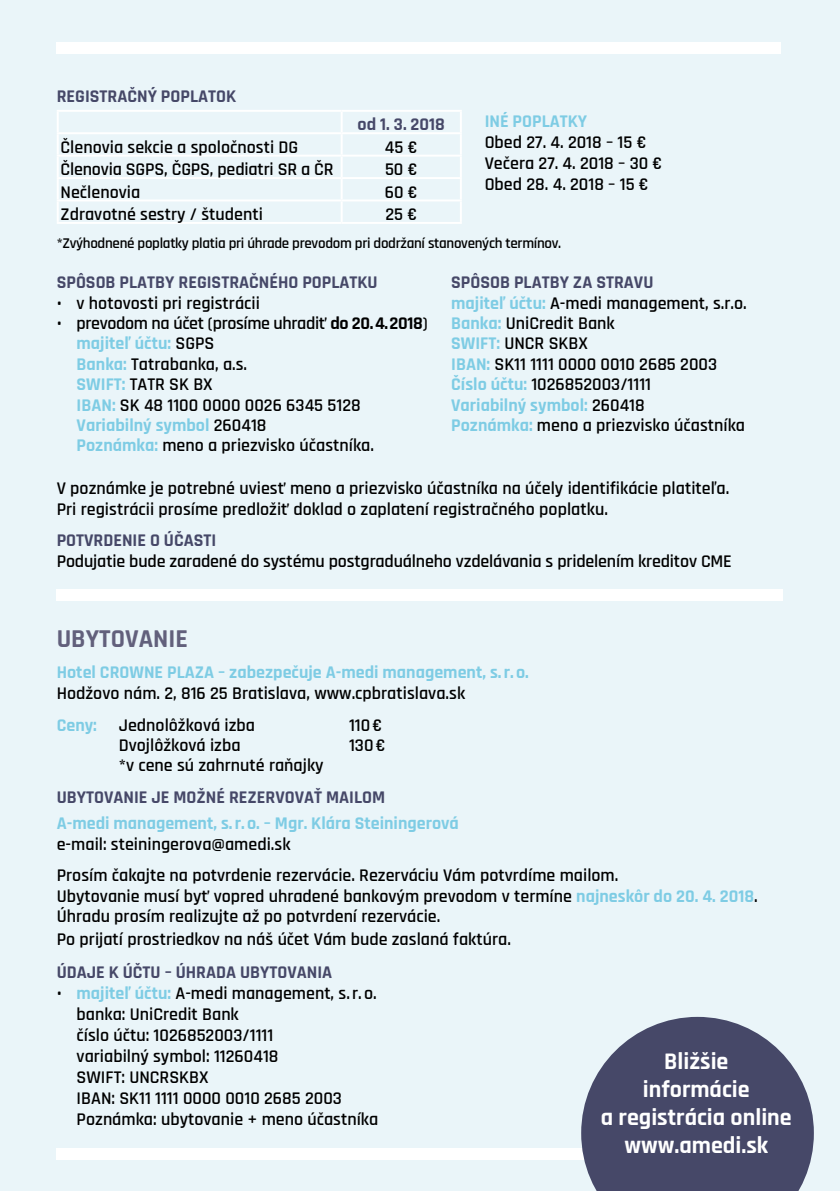
<style>
.page{position:relative;width:840px;height:1191px;background:#fff}
.page>*{position:absolute;margin:0;border:0;box-sizing:border-box;transform-origin:0 0}
.t1{font:700 26px "Rajdhani";color:#62607c}
.t2{font:700 24px/28px "Rajdhani";color:#fff;text-align:center}
.t3{font:600 18px/20.4px "Rajdhani";color:#000}
.t4{font:700 18px "Rajdhani";color:#464868}
.t5{font:700 18px "Rajdhani";color:#7ecce4}
.t6{font:600 15px "Rajdhani";letter-spacing:-.02em;color:#000}
.s1{font-weight:700}
.s2{font-weight:700;color:#7ecce4}
.s3{font-weight:700;color:#464868}
</style>
<div class="page">
<div style="left:0;top:0;width:839px;height:1191px;background:#eaf5f9"></div>
<div style="left:57px;top:43px;width:723px;height:11px;background:#fff"></div>
<div style="left:57px;top:1148px;width:725px;height:11px;background:#fff"></div>
<svg style="left:581px;top:1017px;width:232px;height:174px;fill:#464868"></svg>
<div style="left:57px;top:589px;width:725px;height:12px;background:#fff"></div>
<hr style="left:57px;top:110px;width:284px;height:2px;background:#fff">
<hr style="left:57px;top:112px;width:2px;height:20px;background:#fff">
<hr style="left:341px;top:110px;width:120px;height:2px;background:#fff">
<hr style="left:340px;top:112px;width:2px;height:20px;background:#fff">
<hr style="left:459px;top:112px;width:2px;height:20px;background:#fff">
<hr style="left:57px;top:132px;width:284px;height:2px;background:#fff">
<hr style="left:57px;top:134px;width:2px;height:21px;background:#fff">
<hr style="left:341px;top:132px;width:120px;height:2px;background:#fff">
<hr style="left:340px;top:134px;width:2px;height:21px;background:#fff">
<hr style="left:459px;top:134px;width:2px;height:21px;background:#fff">
<hr style="left:57px;top:155px;width:284px;height:2px;background:#fff">
<hr style="left:57px;top:157px;width:2px;height:20px;background:#fff">
<hr style="left:341px;top:155px;width:120px;height:2px;background:#fff">
<hr style="left:340px;top:157px;width:2px;height:20px;background:#fff">
<hr style="left:459px;top:157px;width:2px;height:20px;background:#fff">
<hr style="left:57px;top:177px;width:284px;height:2px;background:#fff">
<hr style="left:57px;top:179px;width:2px;height:20px;background:#fff">
<hr style="left:341px;top:177px;width:120px;height:2px;background:#fff">
<hr style="left:340px;top:179px;width:2px;height:20px;background:#fff">
<hr style="left:459px;top:179px;width:2px;height:20px;background:#fff">
<hr style="left:57px;top:199px;width:284px;height:2px;background:#fff">
<hr style="left:57px;top:201px;width:2px;height:21px;background:#fff">
<hr style="left:341px;top:199px;width:120px;height:2px;background:#fff">
<hr style="left:340px;top:201px;width:2px;height:21px;background:#fff">
<hr style="left:459px;top:201px;width:2px;height:21px;background:#fff">
<hr style="left:57px;top:222px;width:284px;height:2px;background:#fff">
<hr style="left:341px;top:222px;width:120px;height:2px;background:#fff">
<p class="t4" style="left:57px;top:85px;width:179px">REGISTRAČNÝ POPLATOK</p>
<p class="t4" style="left:357px;top:114px;width:89px">od 1. 3. 2018</p>
<p class="t3" style="left:61px;top:137px;width:228px">Členovia sekcie a spoločnosti DG</p>
<p class="t3" style="left:385px;top:137px;width:34px">45 €</p>
<p class="t3" style="left:61px;top:160px;width:264px">Členovia SGPS, ČGPS, pediatri SR a ČR</p>
<p class="t3" style="left:385px;top:160px;width:34px">50 €</p>
<p class="t3" style="left:61px;top:182px;width:81px">Nečlenovia</p>
<p class="t3" style="left:384px;top:182px;width:34px">60 €</p>
<p class="t3" style="left:61px;top:205px;width:204px">Zdravotné sestry / študenti</p>
<p class="t3" style="left:385px;top:205px;width:33px">25 €</p>
<p class="t5" style="left:484px;top:111px;width:86px">INÉ POPLATKY</p>
<p class="t3" style="left:484px;top:133px;width:179px;line-height:21px">Obed 27. 4. 2018 – 15 €<br>Večera 27. 4. 2018 – 30 €<br>Obed 28. 4. 2018 – 15 €</p>
<p class="t6" style="left:57px;top:234px;width:505px">*Zvýhodnené poplatky platia pri úhrade prevodom pri dodržaní stanovených termínov.</p>
<p class="t4" style="left:451px;top:271px;width:73px">SPÔSOB PLAT</p>
<p class="t4" style="left:57px;top:271px;width:322px">SPÔSOB PLATBY REGISTRAČNÉHO POPLATKU</p>
<p class="t3" style="left:57px;top:293px;width:204px">• v hotovosti pri registrácii</p>
<p class="t3" style="left:77px;top:313px;width:352px;text-indent:-20px">• prevodom na účet (prosíme uhradiť <span class="s1">do 20.4.2018</span>) <span class="s2">majiteľ účtu:</span> SGPS<br><span class="s2">Banka:</span> Tatrabanka, a.s.<br><span class="s2">SWIFT:</span> TATR</p>
<p class="t3" style="left:451px;top:273px;width:297px;text-indent:98px"><span class="s3">BY za stravu<br></span><span class="s2">majiteľ účtu:</span> A-medi management, s.r.o.<br><span class="s2">Banka:</span> UniCredit Bank<br><span class="s2">SWIFT:</span> UNCR</p>
<p class="t3" style="left:451px;top:334px;width:295px;text-indent:97px">SKBX<br><span class="s2">IBAN:</span> SK11 1111 0000 0010 2685 2003<br><span class="s2">Číslo účtu:</span> 1026852003/1111<br><span class="s2">Variabilný symbol:</span> 260418<br><span class="s2">Poznámka:</span> meno a priezvisko účastníka</p>
<p class="t3" style="left:57px;top:375px;width:305px;text-indent:112px">SK BX<br><span class="s2">IBAN:</span> SK 48 1100 0000 0026 6345 5128<br><span class="s2">Variabilný symbol</span> 260418</p>
<p class="t3" style="left:77px;top:436px;width:299px"><span class="s2">Poznámka:</span> meno a priezvisko účastníka.</p>
<p class="t3" style="left:57px;top:479px;width:673px">V poznámke je potrebné uviesť meno a priezvisko účastníka na účely identifikácie platiteľa.<br>Pri registrácii prosíme predložiť doklad o zaplatení registračného poplatku.</p>
<p class="t4" style="left:57px;top:529px;width:161px">POTVRDENIE O ÚČASTI</p>
<p class="t3" style="left:57px;top:551px;width:655px">Podujatie bude zaradené do systému postgraduálneho vzdelávania s pridelením kreditov CME</p>
<h1 class="t1" style="left:57px;top:622px;width:43px">UBYTOVANIE</h1>
<p class="t5" style="left:57px;top:661px;width:473px">Hotel CROWNE PLAZA – zabezpečuje A-medi management, s.r.o.</p>
<p class="t3" style="left:57px;top:677px;width:410px;line-height:31.8px">Hodžovo nám. 2, 816 25 Bratislava, www.cpbratislava.sk<br><span class="s2">Ceny:</span> Jednolôžková izba</p>
<p class="t3" style="left:349px;top:715px;width:35px">110€</p>
<p class="t3" style="left:57px;top:735px;width:37px">D</p>
<p class="t3" style="left:129px;top:735px;width:113px">vojlôžková izba</p>
<p class="t3" style="left:349px;top:735px;width:38px">130€</p>
<p class="t3" style="left:119px;top:756px;width:206px">*v cene sú zahrnuté raňajky</p>
<p class="t4" style="left:57px;top:786px;width:66px">Ubytovanie</p>
<p class="t4" style="left:151px;top:786px;width:88px">je možné rezer</p>
<p class="t4" style="left:275px;top:786px;width:62px">vovať mailom</p>
<p class="t5" style="left:57px;top:812px;width:403px">A-medi management, s.r.o. – Mgr. Klára Steiningerová</p>
<p class="t3" style="left:57px;top:828px;width:563px;line-height:31.8px">e-mail: steiningerova@amedi.sk<br>Prosím čakajte na potvrdenie rezervácie. Rezerváciu Vám potvrdíme mailom.</p>
<p class="t3" style="left:57px;top:886px;width:702px">Ubytovanie musí byť vopred uhradené bankovým prevodom v termíne <span class="s2">najneskôr do 20. 4. 2018</span>.<br>Úhradu prosím realizujte až po potvrdení rezervácie.</p>
<p class="t3" style="left:57px;top:930px;width:455px">Po prijatí prostriedkov na náš účet Vám bude zaslaná faktúra.</p>
<p class="t4" style="left:57px;top:961px;width:130px">Údaje k účtu – úhrada</p>
<p class="t4" style="left:240px;top:961px;width:67px">ubytovania</p>
<p class="t3" style="left:77px;top:983px;width:301px;line-height:21px;text-indent:-20px">• <span class="s2">majiteľ účtu:</span> A-medi management, s.r.o. banka: UniCredit Bank<br>číslo účtu: 1026852003/1111<br>variabilný symbol: 11260418<br>SWI FT: UNCR</p>
<h2 class="t2" style="left:600px;top:1048px;width:192px">Bližšie<br>informácie<br>a registrácia online www.amedi.sk</h2>
<p class="t3" style="left:57px;top:1067px;width:323px;line-height:21px;text-indent:113px">SKBX<br>I BAN: SK11 1111 0000 0010 2685 2003<br>Poznámka: ubytovanie + meno účastníka</p>
</div>
